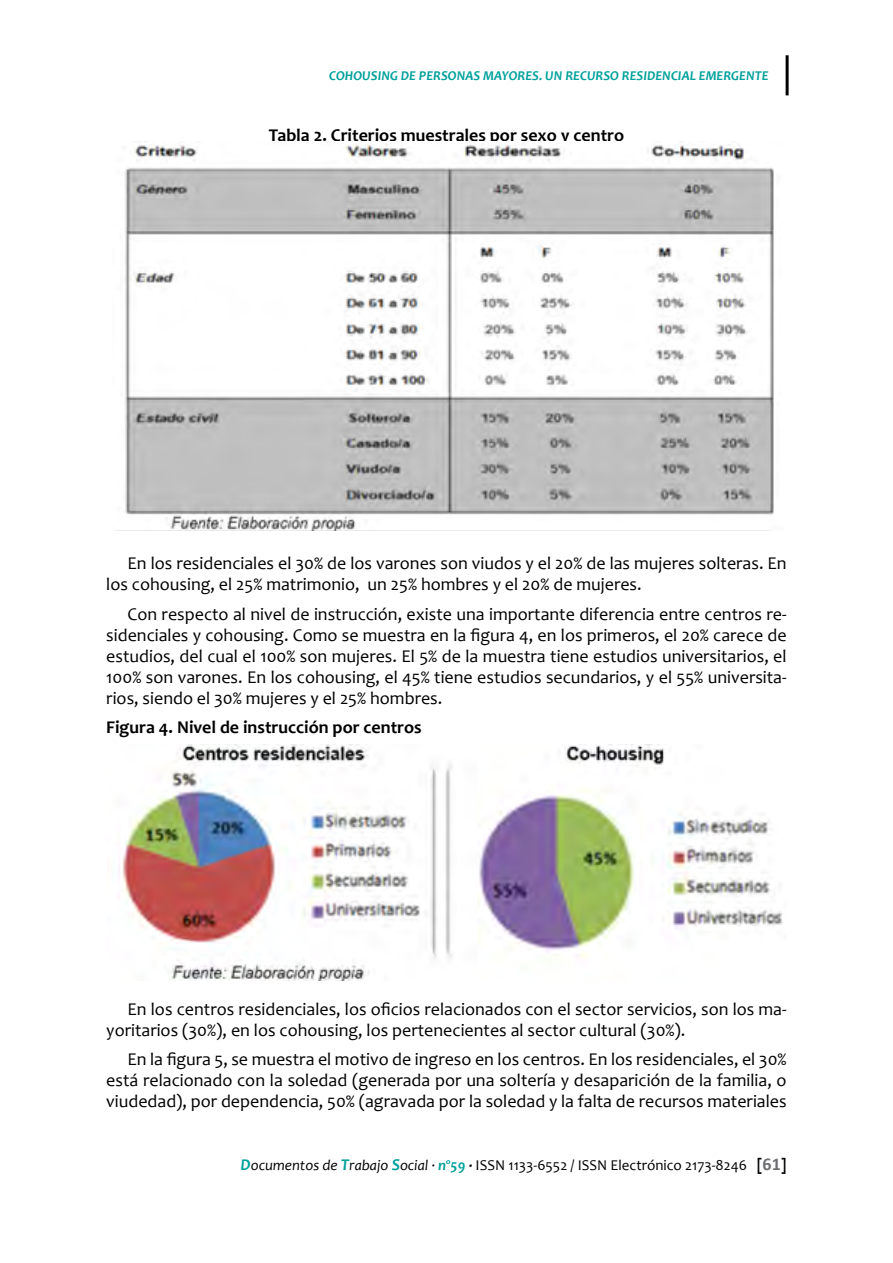
<style>
.page{position:relative;width:893px;height:1263px;background:#fff}
.page>*{position:absolute;margin:0;border:0;box-sizing:border-box;transform-origin:0 0}
.t1{font:18px/21px "Candara";color:#000}
.t2{font:700 18px "Candara";color:#000}
.t3{font:15px "Candara";color:#000}
.t4{font:italic 700 13.5px "Candara";color:#00a19b}
.s1{font-weight:700;font-style:italic;font-size:16.5px;color:#00a19b}
.s2{font-style:italic}
.s3{font-weight:700;font-style:italic;color:#00a19b}
.s4{font-weight:700;font-style:italic}
.s5{font-weight:700;font-size:16.5px}
.s6{font-family:"Calibri";font-weight:700;font-size:18px;color:#6d6e71}
</style>
<div class="page">
<hr style="left:786px;top:55px;width:3px;height:40px;background:#000">
<img style="left:125px;top:141px;width:649px;height:389px">
<img style="left:118px;top:745px;width:665px;height:235px">
<p class="t4" style="left:329px;top:67px;width:441px">COHOUSING DE PERSONAS MAYORES. UN RECURSO RESIDENCIAL EMERGENTE</p>
<p class="t2" style="left:269px;top:123px;width:357px">Tabla 2. Criterios muestrales por sexo y centro</p>
<p class="t1" style="left:106px;top:553px;width:682px;text-indent:21px">En los residenciales el 30% de los varones son viudos y el 20% de las mujeres solteras. En los cohousing, el 25% matrimonio, un 25% hombres y el 20% de mujeres.</p>
<p class="t1" style="left:106px;top:603px;width:682px;text-align:justify;text-indent:21px">Con respecto al nivel de instrucción, existe una importante diferencia entre centros re&shy;sidenciales y cohousing. Como se muestra en la figura 4, en los primeros, el 20% carece de estudios, del cual el 100% son mujeres. El 5% de la muestra tiene estudios universitarios, el 100% son varones. En los cohousing, el 45% tiene estudios secundarios, y el 55% universita&shy;rios, siendo el 30% mujeres y el 25% hombres.</p>
<p class="t2" style="left:106px;top:716px;width:317px">Figura 4. Nivel de instrucción por centros</p>
<p class="t1" style="left:106px;top:998px;width:682px;text-indent:21px">En los centros residenciales, los oficios relacionados con el sector servicios, son los ma&shy;yoritarios (30%), en los cohousing, los pertenecientes al sector cultural (30%).</p>
<p class="t1" style="left:106px;top:1049px;width:682px;text-align:justify;text-indent:21px">En la figura 5, se muestra el motivo de ingreso en los centros. En los residenciales, el 30% está relacionado con la soledad (generada por una soltería y desaparición de la familia, o viudedad), por dependencia, 50% (agravada por la soledad y la falta de recursos materiales</p>
<p class="t3" style="left:241px;top:1156px;width:548px"><span class="s1">D</span><span class="s2">ocumentos de</span> <span class="s1">T</span><span class="s2">rabajo</span> <span class="s1">S</span><span class="s2">ocial ·</span> <span class="s3">nº59</span> <span class="s4">·</span> ISSN 1133-6552 / ISSN Electrónico 2173-8246 <span class="s5">[</span><span class="s6">61</span><span class="s5">]</span></p>
</div>
